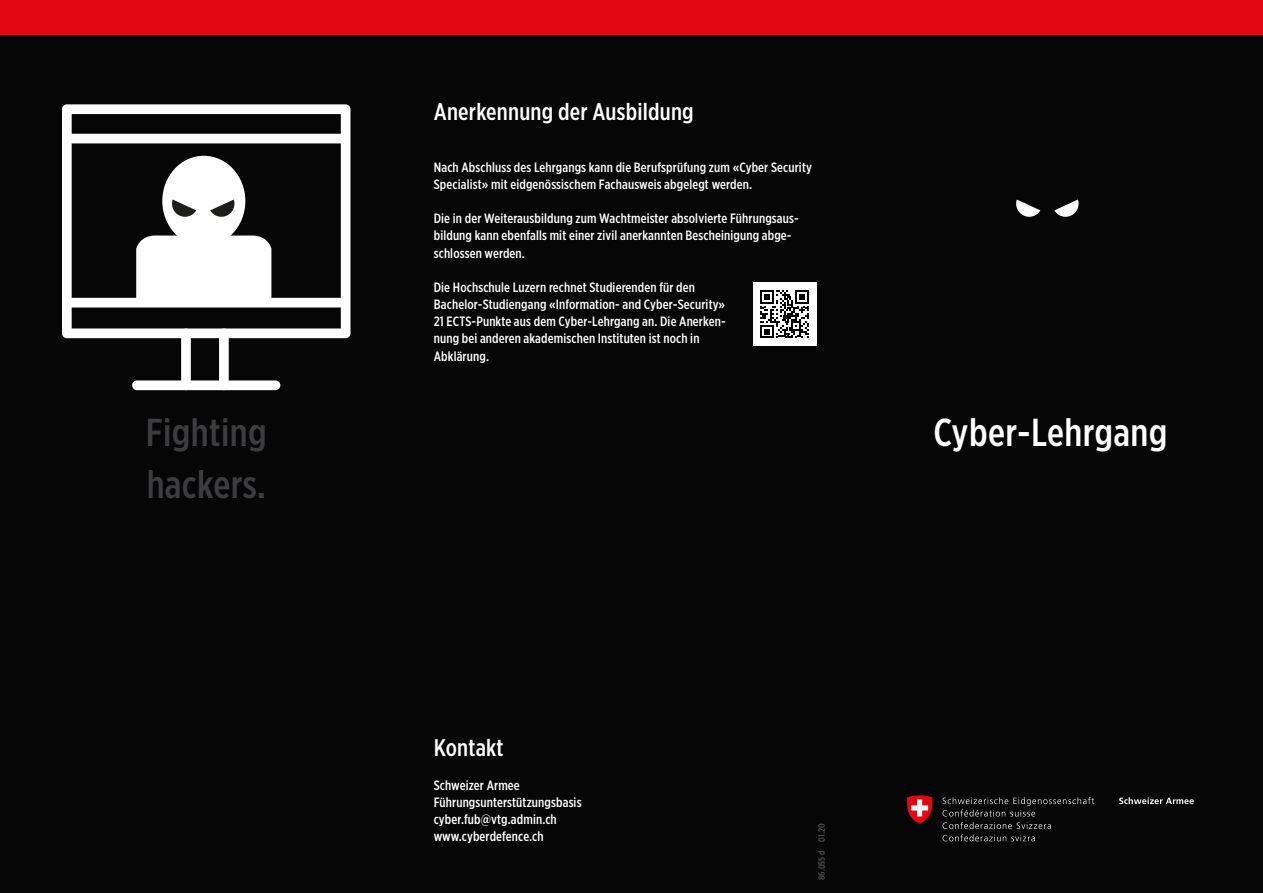
<style>
.page{position:relative;width:1263px;height:893px;background:#fff}
.page>*{position:absolute;margin:0;border:0;box-sizing:border-box;transform-origin:0 0}
.Hauptitel{font:500 39px "Gotham X Narrow";letter-spacing:.01em;color:#3d3d40}
.Hauptitel-2{font:500 39px "Gotham X Narrow";letter-spacing:.01em;color:#fff}
.Titel{font:500 24px "Gotham X Narrow";letter-spacing:.01em;color:#fff}
.Grundtext{font:500 13.5px/17.1px "Gotham X Narrow";letter-spacing:.01em;color:#fff}
.Grundtext-2{font:500 9px "Gotham X Narrow";letter-spacing:.01em;color:#535356}
</style>
<div class="page">
<div style="left:0;top:0;width:432px;height:893px;background:#060607"></div>
<div style="left:400px;top:0;width:450px;height:893px;background:#060607"></div>
<div style="left:825px;top:0;width:438px;height:893px;background:#060607"></div>
<div style="left:0;top:0;width:1263px;height:34px;background:#e30613"></div>
<svg style="left:1054px;top:200px;width:24px;height:17px"></svg>
<svg style="left:1016px;top:200px;width:24px;height:17px"></svg>
<svg style="left:1119px;top:797px;width:75px;height:7px"></svg>
<svg style="left:942px;top:797px;width:152px;height:19px"></svg>
<svg style="left:942px;top:822px;width:109px;height:19px"></svg>
<svg style="left:907px;top:795px;width:26px;height:29px"></svg>
<svg style="left:62px;top:104px;width:288px;height:234px"></svg>
<div style="left:63px;top:298px;width:287px;height:9px;background:#fff;border-radius:5px"></div>
<div style="left:63px;top:134px;width:287px;height:9px;background:#fff;border-radius:5px"></div>
<div style="left:132px;top:380px;width:148px;height:10px;background:#fff;border-radius:5px"></div>
<div style="left:219px;top:328px;width:10px;height:62px;background:#fff;border-radius:5px"></div>
<div style="left:181px;top:328px;width:10px;height:62px;background:#fff;border-radius:5px"></div>
<div style="left:753px;top:282px;width:63px;height:64px;background:#fff"></div>
<svg style="left:760px;top:290px;width:49px;height:48px"></svg>
<p class="Titel" style="left:434px;top:97px;width:262px">Anerkennung der Ausbildung</p>
<p class="Grundtext" style="left:434px;top:158px;width:380px">Nach Abschluss des Lehrgangs kann die Berufsprüfung zum «Cyber Security<br>Specialist» mit eidgenössischem Fachausweis abgelegt werden.</p>
<p class="Grundtext" style="left:434px;top:210px;width:365px">Die in der Weiterausbildung zum Wachtmeister absolvierte Führungsaus&shy;bildung kann ebenfalls mit einer zivil anerkannten Bescheinigung abge&shy;schlossen werden.</p>
<p class="Grundtext" style="left:434px;top:278px;width:293px">Die Hochschule Luzern rechnet Studierenden für den Bachelor-Studiengang «Information- and Cyber-Security» 21 ECTS-Punkte aus dem Cyber-Lehrgang an. Die Anerken&shy;nung bei anderen akademischen Instituten ist noch in Abklärung.</p>
<p class="Hauptitel" style="left:146px;top:409px;width:122px">Fighting</p>
<p class="Hauptitel-2" style="left:933px;top:409px;width:235px">Cyber-Lehrgang</p>
<p class="Hauptitel" style="left:147px;top:461px;width:121px">hackers.</p>
<p class="Titel" style="left:434px;top:732px;width:71px">Kontakt</p>
<p class="Grundtext" style="left:434px;top:776px;width:88px">Schweizer Armee</p>
<p class="Grundtext" style="left:434px;top:794px;width:149px">Führungsunterstützungsbasis</p>
<p class="Grundtext" style="left:434px;top:811px;width:125px">cyber.fub@vtg.admin.ch</p>
<p class="Grundtext" style="left:434px;top:828px;width:111px">www.cyberdefence.ch</p>
<p class="Grundtext-2" style="left:816px;top:880px;width:58px;rotate:-90deg">86.055 d 01.20</p>
</div>
